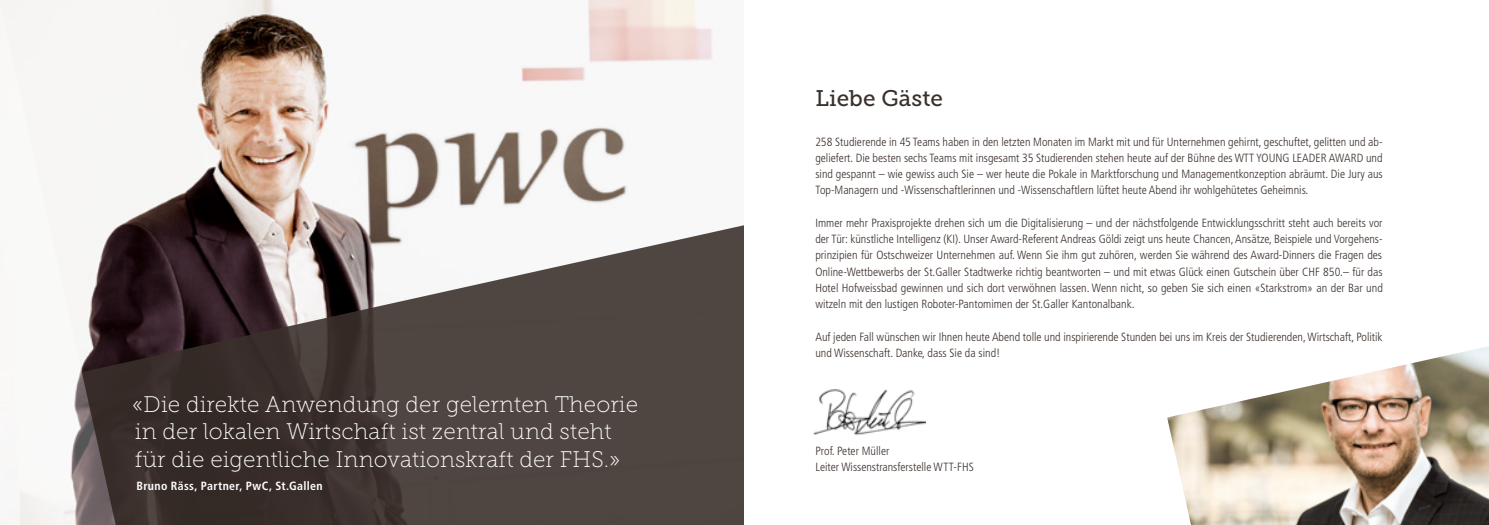
<style>
.page{position:relative;width:1489px;height:525px;background:#fff}
.page>*{position:absolute;margin:0;border:0;box-sizing:border-box;transform-origin:0 0}
.t1{font:22.5px/27.5px "Museo Slab 100";letter-spacing:.005em;color:#fff}
.t2{font:22.5px "Museo Slab 500";letter-spacing:.005em;color:#3a302b}
.t3{font:300 condensed 11.88px/16.2px "Frutiger";color:#3a302b;text-align:justify}
.t4{font:700 condensed 11.88px "Frutiger";letter-spacing:.025em;color:#fff}
</style>
<div class="page">
<img style="left:121px;top:0;width:592px;height:223px">
<svg style="left:121px;top:223px;width:623px;height:301px;background:#584e4c"></svg>
<svg style="left:0;top:0;width:121px;height:524px;fill:#f7f6f4"></svg>
<img style="left:813px;top:389px;width:112px;height:46px">
<img style="left:1167px;top:346px;width:321px;height:178px">
<h1 class="t1" style="left:132px;top:390px;width:507px">«Die direkte Anwendung der gelernten Theorie in der lokalen Wirtschaft ist zentral und steht für die eigentliche Innovationskraft der FHS.»</h1>
<p class="t4" style="left:137px;top:478px;width:187px">Bruno Räss, Partner, PwC, St.Gallen</p>
<h1 class="t2" style="left:815px;top:85px;width:129px">Liebe Gäste</h1>
<p class="t3" style="left:815px;top:133px;width:569px">258 Studierende in 45 Teams haben in den letzten Monaten im Markt mit und für Unternehmen gehirnt, geschuftet, gelitten und ab&shy;geliefert. Die besten sechs Teams mit insgesamt 35 Studierenden stehen heute auf der Bühne des WTT YOUNG LEADER AWARD und sind gespannt – wie gewiss auch Sie – wer heute die Pokale in Marktforschung und Managementkonzeption abräumt. Die Jury aus Top-Managern und -Wissenschaftlerinnen und -Wissenschaftlern lüftet heute Abend ihr wohlgehütetes Geheimnis.</p>
<p class="t3" style="left:815px;top:215px;width:569px">Immer mehr Praxisprojekte drehen sich um die Digitalisierung – und der nächstfolgende Entwicklungsschritt steht auch bereits vor der Tür: künstliche Intelligenz (KI). Unser Award-Referent Andreas Göldi zeigt uns heute Chancen, Ansätze, Beispiele und Vorgehens&shy;prinzipien für Ostschweizer Unternehmen auf. Wenn Sie ihm gut zuhören, werden Sie während des Award-Dinners die Fragen des Online-Wettbewerbs der St.Galler Stadtwerke richtig beantworten – und mit etwas Glück einen Gutschein über CHF 850.– für das Hotel Hofweissbad gewinnen und sich dort verwöhnen lassen. Wenn nicht, so geben Sie sich einen «Starkstrom» an der Bar und witzeln mit den lustigen Roboter-Pantomimen der St.Galler Kantonalbank.</p>
<p class="t3" style="left:815px;top:328px;width:568px">Auf jeden Fall wünschen wir Ihnen heute Abend tolle und inspirierende Stunden bei uns im Kreis der Studierenden, Wirtschaft, Politik und Wissenschaft. Danke, dass Sie da sind!</p>
<p class="t3" style="left:815px;top:442px;width:160px">Prof. Peter Müller<br>Leiter Wissenstransferstelle WTT-FHS</p>
</div>
